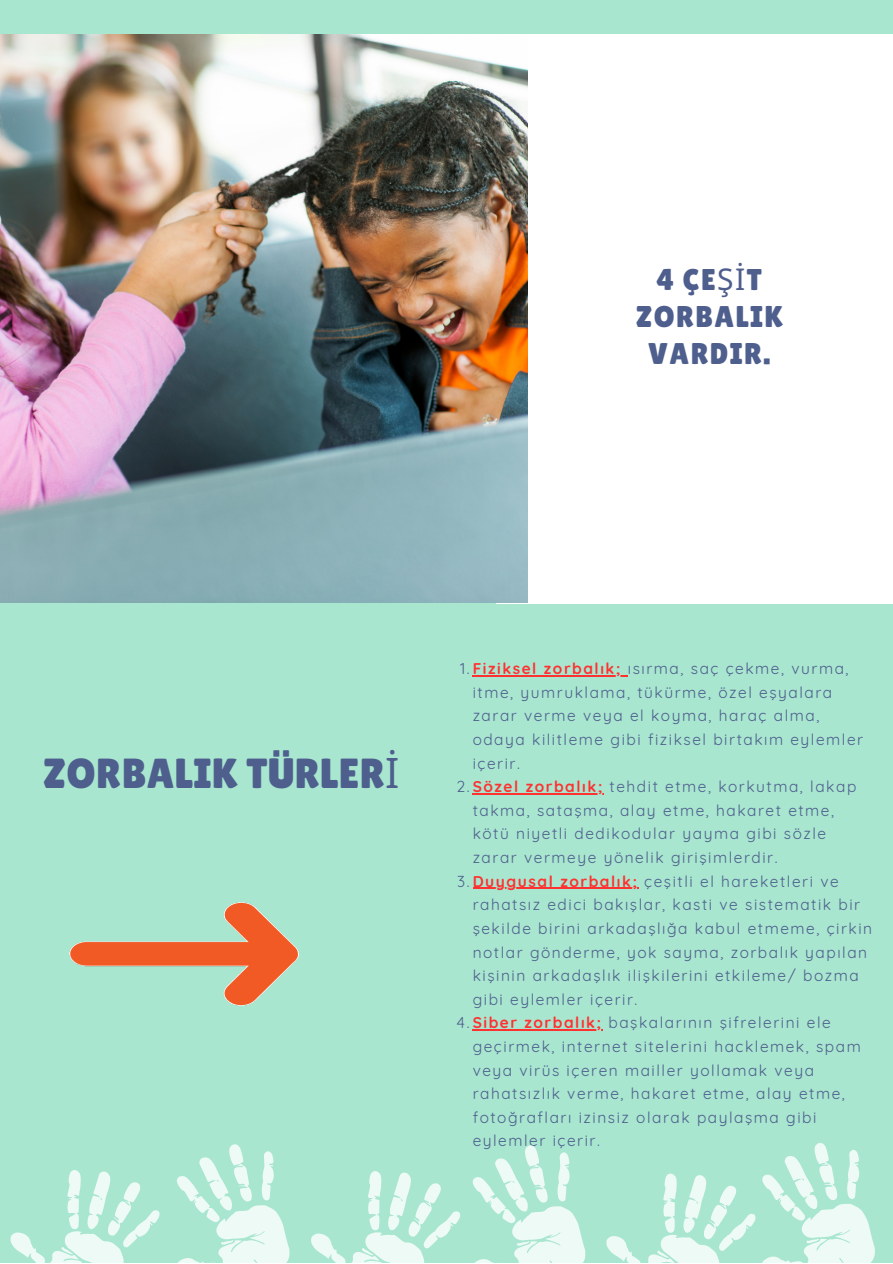
<style>
.page{position:relative;width:893px;height:1264px;background:#fff}
.page>*{position:absolute;margin:0;border:0;box-sizing:border-box;transform-origin:0 0}
.t1{font:42px "Lilita One";letter-spacing:.01em;color:#4e5e8d}
.t2{font:30px/37px "Lilita One";letter-spacing:.05em;color:#4e5e8d;text-align:center}
.t3{font:15.45px "Quicksand";letter-spacing:.1em;color:#4e5e8d}
.s1{font-family:"Noto Sans"}
.s2{font-weight:700;color:#ff3131}
</style>
<div class="page">
<div style="left:0;top:0;width:892px;height:1262px;background:#a8e6cf"></div>
<div style="left:496px;top:35px;width:396px;height:568px;background:#fff"></div>
<img style="left:0;top:35px;width:527px;height:567px">
<hr style="left:472px;top:675px;width:156px;height:1px;background:#ff3131">
<hr style="left:472px;top:793px;width:131px;height:1px;background:#ff3131">
<hr style="left:472px;top:887px;width:166px;height:2px;background:#ff3131">
<hr style="left:472px;top:1029px;width:130px;height:1px;background:#ff3131">
<svg style="left:10px;top:1170px;width:150px;height:92px"></svg>
<svg style="left:177px;top:1144px;width:283px;height:118px"></svg>
<svg style="left:472px;top:1143px;width:403px;height:119px"></svg>
<img style="left:69px;top:902px;width:230px;height:104px">
<h2 class="t2" style="left:635px;top:261px;width:149px">4 ÇE<span class="s1">Şİ</span>T<br>ZORBALIK<br>VARDIR.</h2>
<h1 class="t1" style="left:42px;top:749px;width:358px">ZORBALIK TÜRLER<span class="s1">İ</span></h1>
<p class="t3" style="left:460px;top:658px;width:390px">1.<span class="s2">Fiziksel zorbalık;</span> ısırma, saç çekme, vurma,</p>
<p class="t3" style="left:472px;top:682px;width:361px">itme, yumruklama, tükürme, özel eşyalara</p>
<p class="t3" style="left:472px;top:706px;width:348px">zarar verme veya el koyma, haraç alma,</p>
<p class="t3" style="left:472px;top:729px;width:392px">odaya kilitleme gibi fiziksel birtakım eylemler</p>
<p class="t3" style="left:472px;top:753px;width:49px">içerir.</p>
<p class="t3" style="left:456px;top:776px;width:401px">2.<span class="s2">Sözel zorbalık;</span> tehdit etme, korkutma, lakap</p>
<p class="t3" style="left:472px;top:800px;width:363px">takma, sataşma, alay etme, hakaret etme,</p>
<p class="t3" style="left:472px;top:824px;width:355px">kötü niyetli dedikodular yayma gibi sözle</p>
<p class="t3" style="left:472px;top:847px;width:306px">zarar vermeye yönelik girişimlerdir.</p>
<p class="t3" style="left:457px;top:871px;width:383px">3.<span class="s2">Duygusal zorbalık;</span> çeşitli el hareketleri ve</p>
<p class="t3" style="left:472px;top:894px;width:389px">rahatsız edici bakışlar, kasti ve sistematik bir</p>
<p class="t3" style="left:472px;top:918px;width:401px">şekilde birini arkadaşlığa kabul etmeme, çirkin</p>
<p class="t3" style="left:472px;top:942px;width:396px">notlar gönderme, yok sayma, zorbalık yapılan</p>
<p class="t3" style="left:472px;top:965px;width:387px">kişinin arkadaşlık ilişkilerini etkileme/ bozma</p>
<p class="t3" style="left:472px;top:989px;width:166px">gibi eylemler içerir.</p>
<p class="t3" style="left:456px;top:1012px;width:375px">4.<span class="s2">Siber zorbalık;</span> başkalarının şifrelerini ele</p>
<p class="t3" style="left:472px;top:1036px;width:389px">geçirmek, internet sitelerini hacklemek, spam</p>
<p class="t3" style="left:472px;top:1060px;width:343px">veya virüs içeren mailler yollamak veya</p>
<p class="t3" style="left:472px;top:1083px;width:373px">rahatsızlık verme, hakaret etme, alay etme,</p>
<p class="t3" style="left:472px;top:1107px;width:343px">fotoğrafları izinsiz olarak paylaşma gibi</p>
<p class="t3" style="left:472px;top:1130px;width:129px">eylemler içerir.</p>
</div>
